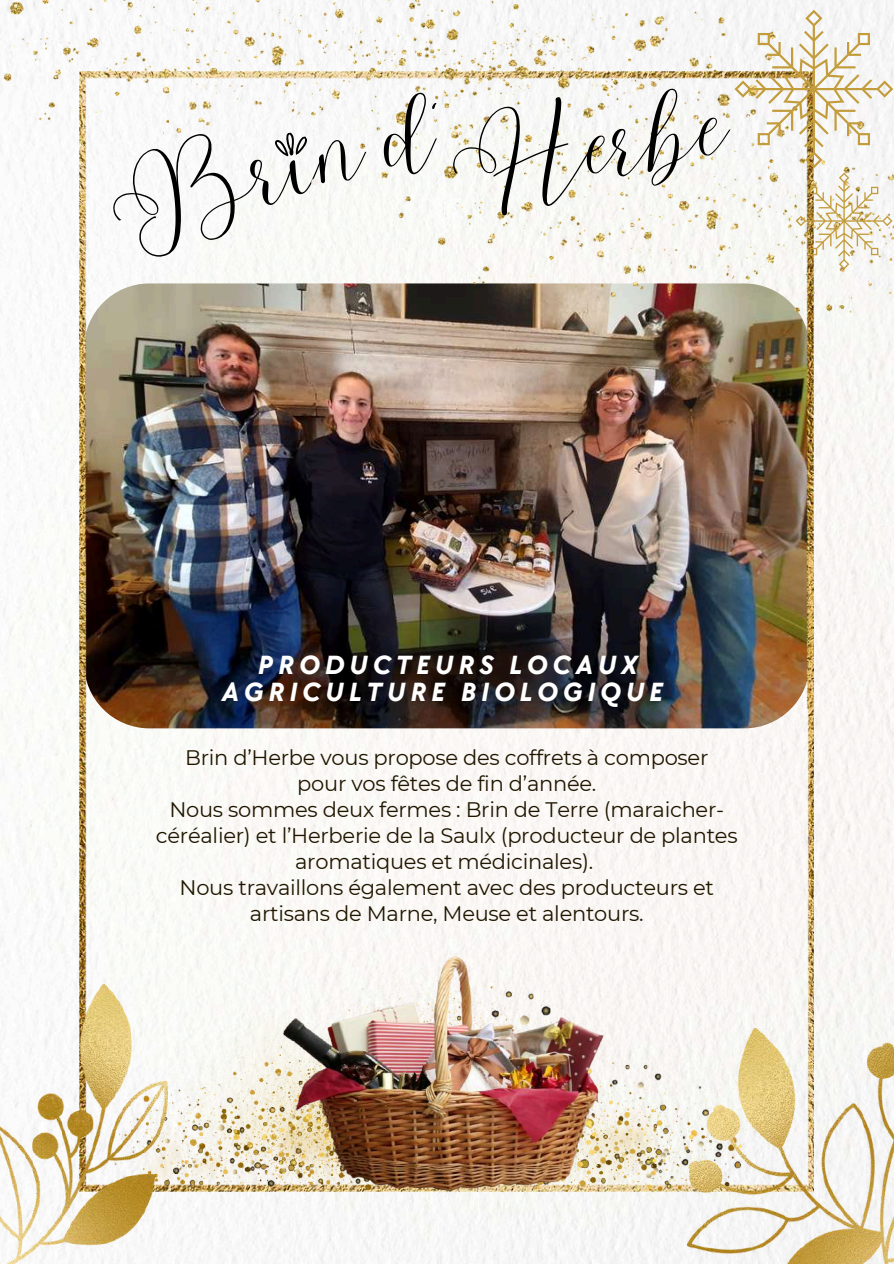
<style>
.page{position:relative;width:894px;height:1264px;background:#fff}
.page>*{position:absolute;margin:0;border:0;box-sizing:border-box;transform-origin:0 0}
.t1{font:80.1px "Malibu Slant";color:#000}
.t2{font:italic 700 27.15px/27.5px "TT Chocolates";letter-spacing:.175em;color:#fff;text-align:center}
.t3{font:21px/25.8px "Montserrat";letter-spacing:-.015em;color:#201600;text-align:center}
</style>
<div class="page">
<img style="left:0;top:149px;width:893px;height:1114px">
<img style="left:80px;top:149px;width:733px;height:405px">
<img style="left:80px;top:554px;width:733px;height:474px">
<img style="left:89px;top:900px;width:715px;height:291px">
<img style="left:0;top:0;width:377px;height:149px">
<img style="left:377px;top:0;width:516px;height:313px">
<svg style="left:734px;top:10px;width:158px;height:259px"></svg>
<img style="left:687px;top:1028px;width:206px;height:235px">
<img style="left:0;top:984px;width:168px;height:279px">
<img style="left:219px;top:916px;width:438px;height:291px">
<svg style="left:98px;top:90px;width:363px;height:177px"></svg>
<h1 class="t1" style="left:441px;top:119px;width:281px;rotate:-9deg">Herbe</h1>
<p class="t2" style="left:220px;top:652px;width:443px">PRODUCTEURS LOCAUX<br>AGRICULTURE BIOLOGIQUE</p>
<p class="t3" style="left:156px;top:744px;width:583px">Brin d’Herbe vous propose des coffrets à composer<br>pour vos fêtes de fin d’année.<br>Nous sommes deux fermes : Brin de Terre (maraicher&shy;céréalier) et l’Herberie de la Saulx (producteur de plantes aromatiques et médicinales).<br>Nous travaillons également avec des producteurs et artisans de Marne, Meuse et alentours.</p>
</div>
